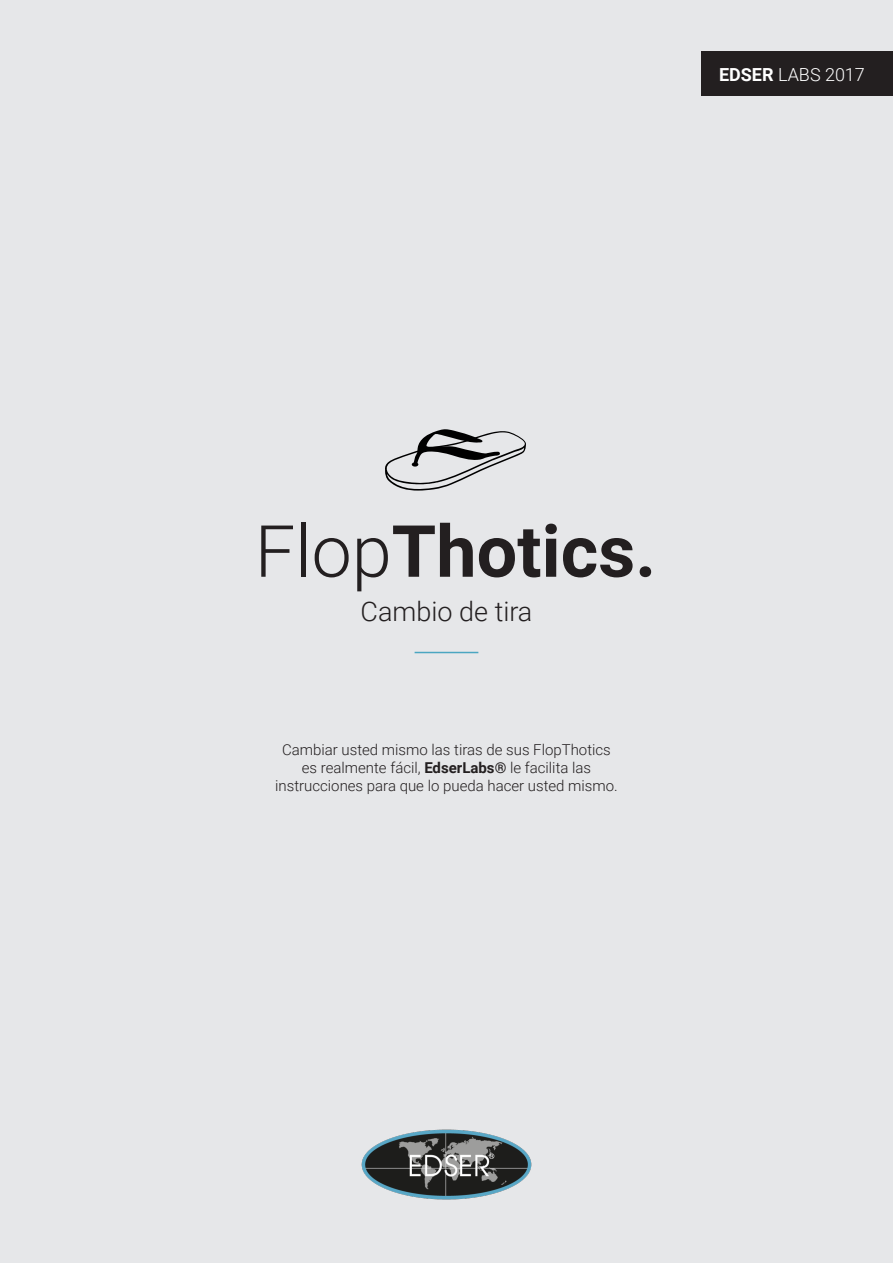
<style>
.page{position:relative;width:893px;height:1263px;background:#e6e7e9}
.page>*{position:absolute;margin:0;border:0;box-sizing:border-box;transform-origin:0 0}
.t1{font:700 72px "Roboto";color:#231f20}
.t2{font:300 27px "Roboto";color:#231f20}
.t3{font:300 18px "Roboto";color:#fff}
.t4{font:300 15px/18px "Roboto";color:#231f20;text-align:center}
.s1{font-weight:700}
.s2{font-weight:300}
</style>
<div class="page">
<img style="left:361px;top:1129px;width:170px;height:71px">
<div style="left:702px;top:51px;width:191px;height:45px;background:#231f20"></div>
<hr style="left:415px;top:652px;width:63px;height:1px;background:#4ba6c1">
<svg style="left:385px;top:429px;width:141px;height:62px"></svg>
<p class="t3" style="left:719px;top:62px;width:147px"><span class="s1">EDSER</span> LABS 2017</p>
<p class="t1" style="left:255px;top:501px;width:403px"><span class="s2">Flop</span>Thotics.</p>
<p class="t2" style="left:361px;top:592px;width:173px">Cambio de tira</p>
<p class="t4" style="left:282px;top:740px;width:330px">Cambiar usted mismo las tiras de sus FlopThotics</p>
<p class="t4" style="left:275px;top:758px;width:344px">es realmente fácil, <span class="s1">EdserLabs®</span> le facilita las instrucciones para que lo pueda hacer usted mismo.</p>
</div>
